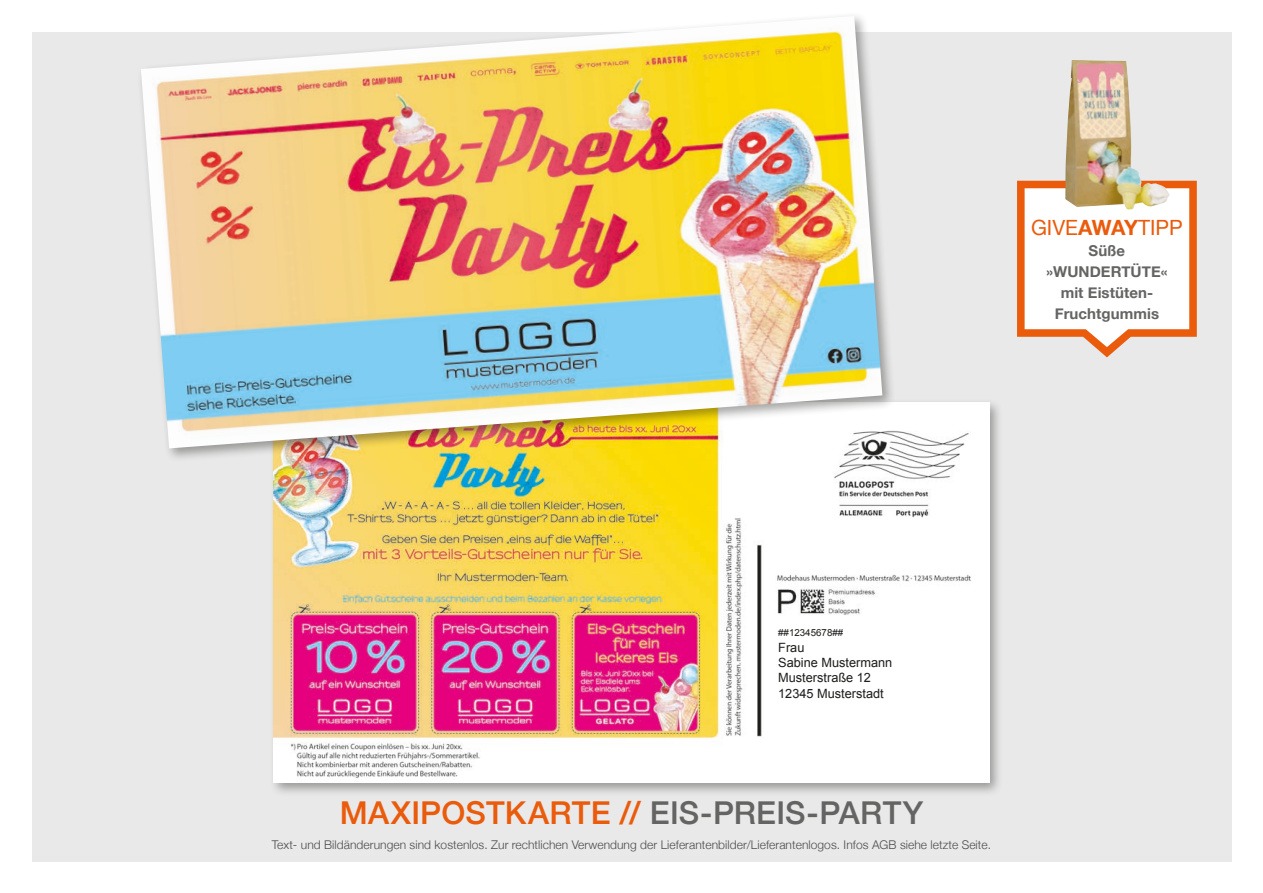
<style>
.page{position:relative;width:1263px;height:893px;background:#fff}
.page>*{position:absolute;margin:0;border:0;box-sizing:border-box;transform-origin:0 0}
.t1{font:500 31.5px "Helvetica Neue";letter-spacing:.01em;color:#ea5b0c}
.t2{font:21px "Helvetica Neue";color:#ea5b0c}
.t3{font:700 15px/21px "Helvetica Neue";letter-spacing:.005em;color:#646463;text-align:center}
.t4{font:12.75px/15.3px "Arial";color:#1d1d1b}
.t5{font:300 12px "Helvetica Neue";letter-spacing:.005em;color:#4b4b4a}
.t6{font:9.75px "Arial";color:#1d1d1b}
.s1{font-weight:700}
.s2{color:#646463}
</style>
<div class="page">
<div style="left:32px;top:32px;width:1199px;height:829px;background:#e9e9e9"></div>
<div style="left:269px;top:398px;width:734px;height:399px;background:#1d1d1b;opacity:.4"></div>
<img style="left:274px;top:402px;width:715px;height:381px">
<div style="left:137px;top:12px;width:759px;height:450px;background:#1d1d1b;opacity:.4"></div>
<img style="left:141px;top:16px;width:741px;height:432px">
<svg style="left:1017px;top:181px;width:180px;height:176px;background:#f9e4d9"></svg>
<img style="left:1065px;top:60px;width:105px;height:150px">
<h2 class="t2" style="left:1031px;top:213px;width:153px">GIVE<span class="s1">AWAY</span>TIPP</h2>
<p class="t3" style="left:1046px;top:241px;width:123px">Süße »WUNDERTÜTE« mit Eistüten-<br>Fruchtgummis</p>
<p class="t6" style="left:778px;top:627px;width:67px">##12345678##</p>
<p class="t4" style="left:778px;top:640px;width:116px">Frau<br>Sabine Mustermann<br>Musterstraße 12<br>12345 Musterstadt</p>
<h1 class="t1" style="left:340px;top:788px;width:585px">MAXIPOSTKARTE // <span class="s2">EIS-PREIS-PARTY</span></h1>
<p class="t5" style="left:272px;top:835px;width:721px">Text- und Bildänderungen sind kostenlos. Zur rechtlichen Verwendung der Lieferantenbilder/Lieferantenlogos. Infos AGB siehe letzte Seite.</p>
</div>
